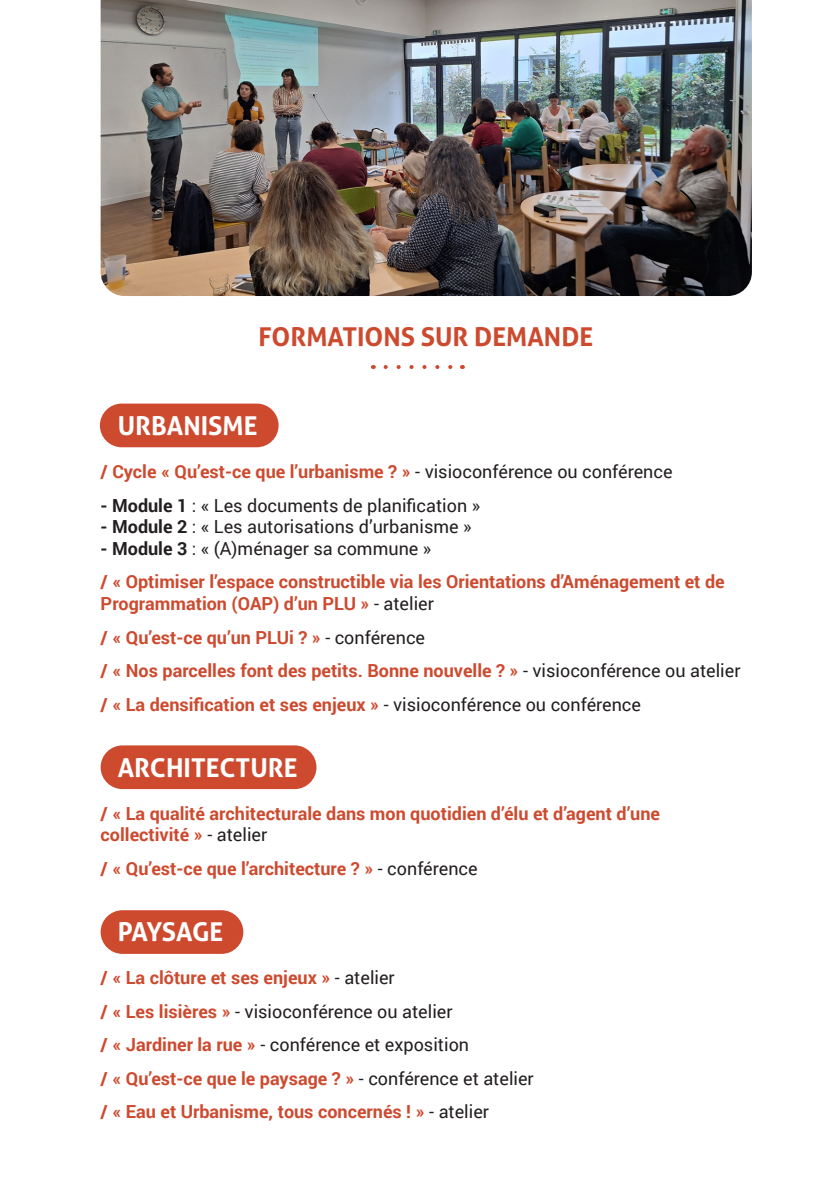
<style>
.page{position:relative;width:839px;height:1193px;background:#fff}
.page>*{position:absolute;margin:0;border:0;box-sizing:border-box;transform-origin:0 0}
.t1{font:700 26px "Aller";color:#fff}
.t2{font:700 26px "Aller";color:#cd4a2f}
.t3{font:700 26px "Aller";letter-spacing:-.02em;color:#fff}
.t4{font:700 18px/21.6px "Roboto";color:#cd4a2f}
.t5{font:18px "Roboto";color:#231f20}
.s1{font-weight:400;color:#231f20}
.s2{font-weight:700}
.s3{font-weight:700;color:#cd4a2f}
</style>
<div class="page">
<div style="left:100px;top:403px;width:179px;height:44px;background:#cd4a2f;border-radius:22px"></div>
<div style="left:101px;top:745px;width:215px;height:44px;background:#cd4a2f;border-radius:22px"></div>
<div style="left:101px;top:910px;width:142px;height:43px;background:#cd4a2f;border-radius:22px"></div>
<svg style="left:386px;top:365px;width:67px;height:4px"></svg>
<img style="left:101px;top:0;width:651px;height:296px">
<p class="t2" style="left:258px;top:321px;width:336px">FORMATIONS SUR DEMANDE</p>
<p class="t1" style="left:118px;top:409px;width:141px">URBANISME</p>
<p class="t4" style="left:101px;top:460px;width:573px">/ Cycle « Qu’est-ce que l’urbanisme ? » <span class="s1">- visioconférence ou conférence</span></p>
<p class="t5" style="left:101px;top:492px;width:381px"><span class="s2">- Module 1</span> : « Les documents de planification »</p>
<p class="t5" style="left:101px;top:514px;width:373px"><span class="s2">- Module 2</span> : « Les autorisations d’urbanisme »</p>
<p class="t5" style="left:101px;top:535px;width:332px"><span class="s2">- Module 3</span> : « (A)ménager sa commune »</p>
<p class="t4" style="left:101px;top:570px;width:626px">/ « Optimiser l’espace constructible via les Orientations d’Aménagement et de</p>
<p class="t4" style="left:101px;top:592px;width:335px">Programmation (OAP) d’un PLU » <span class="s1">- atelier</span></p>
<p class="t4" style="left:101px;top:625px;width:326px">/ « Qu’est-ce qu’un PLUi ? » <span class="s1">- conférence</span></p>
<p class="t4" style="left:101px;top:659px;width:641px">/ « Nos parcelles font des petits. Bonne nouvelle ? » <span class="s1">- visioconférence ou atelier</span></p>
<p class="t4" style="left:101px;top:693px;width:542px">/ « La densification et ses enjeux » <span class="s1">- visioconférence ou conférence</span></p>
<p class="t1" style="left:118px;top:751px;width:181px">ARCHITECTURE</p>
<p class="t4" style="left:101px;top:801px;width:561px">/ « La qualité architecturale dans mon quotidien d’élu et d’agent d’une collectivité » <span class="s1">- atelier</span></p>
<p class="t4" style="left:101px;top:857px;width:379px">/ « Qu’est-ce que l’architecture ? » <span class="s1">- conférence</span></p>
<p class="t3" style="left:118px;top:915px;width:107px">PAYSAGE</p>
<p class="t4" style="left:101px;top:965px;width:296px">/ « La clôture et ses enjeux » <span class="s1">- atelier</span></p>
<p class="t5" style="left:101px;top:998px;width:353px"><span class="s3">/ « Les lisières »</span> - visioconférence ou atelier</p>
<p class="t5" style="left:101px;top:1031px;width:370px"><span class="s3">/ « Jardiner la rue »</span> - conférence et exposition</p>
<p class="t4" style="left:101px;top:1066px;width:435px">/ « Qu’est-ce que le paysage ? » <span class="s1">- conférence et atelier</span></p>
<p class="t4" style="left:101px;top:1100px;width:390px">/ « Eau et Urbanisme, tous concernés ! » <span class="s1">- atelier</span></p>
</div>
